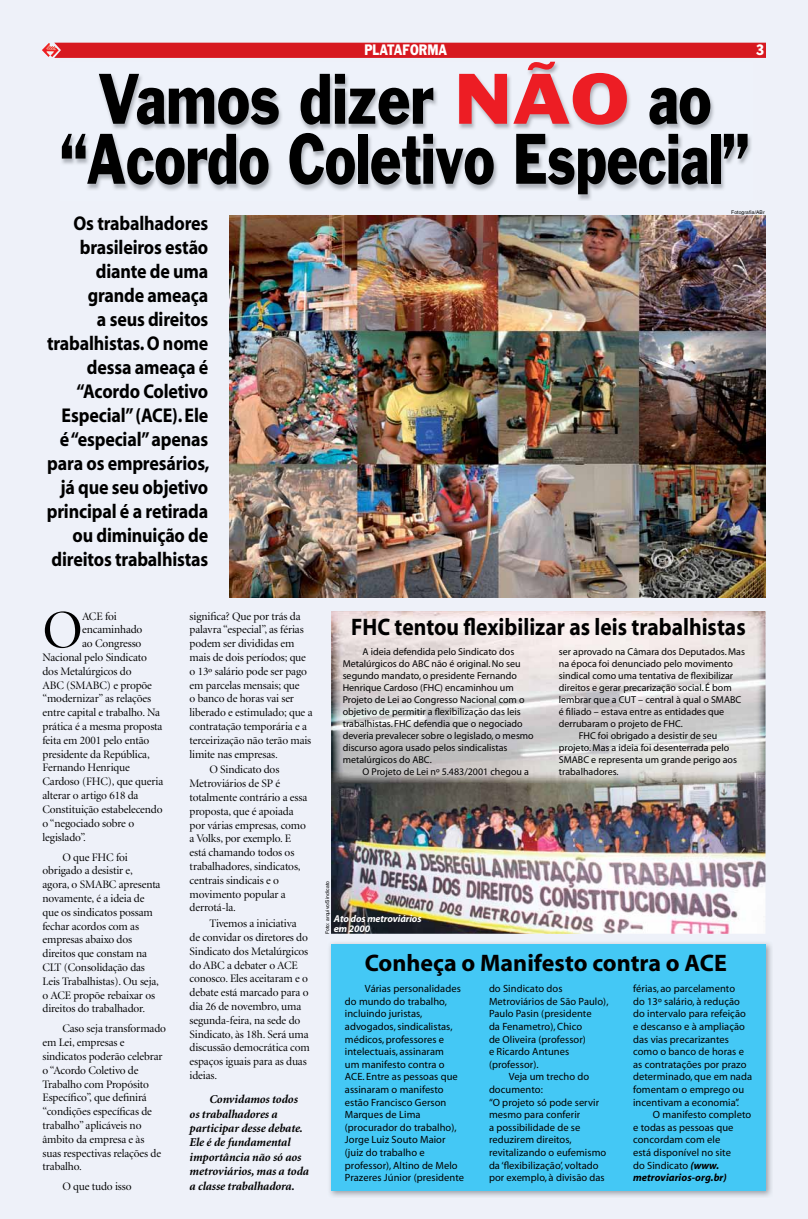
<style>
.page{position:relative;width:808px;height:1219px;background:#eef1f9}
.page>*{position:absolute;margin:0;border:0;box-sizing:border-box;transform-origin:0 0}
.t1{font:66px/60px "Franklin Gothic";color:#000;text-align:center;scale:.82 1}
.t2{font:54px "Minion Display";color:#000}
.t3{font:700 24px "Myriad";color:#000;scale:.9 1}
.t4{font:700 24px "Myriad";color:#000}
.t5{font:700 20px/24px "Myriad";letter-spacing:-.01em;color:#000;text-align:right;scale:.9 1}
.t6{font:14px "Franklin Gothic";color:#fff;scale:.8 1}
.t7{font:italic 700 12px/14.4px "Minion";letter-spacing:-.01em;color:#000}
.t8{font:11.5px/13.8px "Minion Display";letter-spacing:-.01em;color:#000}
.t9{font:10.5px/12.6px "Myriad";letter-spacing:.005em;color:#000}
.t10{font:10px/12px "Myriad";color:#000}
.t11{font:italic 700 10px/10px "Myriad";letter-spacing:-.01em;color:#fff}
.t12{font:5px "Switzerland Plain";letter-spacing:.02em;color:#000}
.s1{color:#ed1d24}
.s2{font-weight:700;font-style:italic}
</style>
<div class="page">
<div style="left:54px;top:43px;width:712px;height:15px;background:#d71920"></div>
<img style="left:42px;top:43px;width:17px;height:14px">
<img style="left:62px;top:63px;width:689px;height:137px">
<img style="left:230px;top:215px;width:535px;height:383px">
<img style="left:329px;top:943px;width:443px;height:254px">
<div style="left:331px;top:944px;width:434px;height:247px;background:#44c8f5"></div>
<img style="left:331px;top:611px;width:434px;height:323px">
<img style="left:333px;top:611px;width:432px;height:171px">
<p class="t6" style="left:365px;top:41px;width:105px">PLATAFORMA</p>
<p class="t6" style="left:756px;top:41px;width:12px">3</p>
<h1 class="t1" style="left:61px;top:68px;width:840px">Vamos dizer <span class="s1">NÃO</span> ao “Acordo Coletivo Especial”</h1>
<p class="t5" style="left:47px;top:212px;width:182px">Os trabalhadores brasileiros estão diante de uma grande ameaça<br>a seus direitos trabalhistas. O nome dessa ameaça é “Acordo Coletivo<br>Especial” (ACE). Ele<br>é “especial” apenas para os empresários, já que seu objetivo principal é a retirada ou diminuição de direitos trabalhistas</p>
<p class="t12" style="left:731px;top:209px;width:35px">Fotografia/ABr</p>
<h2 class="t2" style="left:43px;top:604px;width:42px">O</h2>
<p class="t8" style="left:82px;top:610px;width:36px">ACE foi</p>
<p class="t8" style="left:82px;top:623px;width:62px">encaminhado</p>
<p class="t8" style="left:82px;top:637px;width:61px">ao Congresso</p>
<p class="t8" style="left:43px;top:651px;width:106px">Nacional pelo Sindicato</p>
<p class="t8" style="left:43px;top:665px;width:91px">dos Metalúrgicos do</p>
<p class="t8" style="left:43px;top:679px;width:111px">ABC (SMABC) e propõe</p>
<p class="t8" style="left:43px;top:692px;width:110px">“modernizar” as relações</p>
<p class="t8" style="left:43px;top:706px;width:119px">entre capital e trabalho. Na</p>
<p class="t8" style="left:43px;top:720px;width:121px">prática é a mesma proposta</p>
<p class="t8" style="left:43px;top:734px;width:108px">feita em 2001 pelo então</p>
<p class="t8" style="left:43px;top:748px;width:109px">presidente da República,</p>
<p class="t8" style="left:43px;top:761px;width:89px">Fernando Henrique</p>
<p class="t8" style="left:43px;top:775px;width:122px">Cardoso (FHC), que queria</p>
<p class="t8" style="left:43px;top:789px;width:97px">alterar o artigo 618 da</p>
<p class="t8" style="left:43px;top:803px;width:121px">Constituição estabelecendo</p>
<p class="t8" style="left:43px;top:817px;width:93px">o “negociado sobre o</p>
<p class="t8" style="left:43px;top:830px;width:45px">legislado”.</p>
<p class="t8" style="left:43px;top:850px;width:120px;text-indent:20px">O que FHC foi obrigado a desistir e, agora, o SMABC apresenta novamente, é a ideia de que os sindicatos possam fechar acordos com as empresas abaixo dos direitos que constam na<br>CLT (Consolidação das<br>Leis Trabalhistas). Ou seja, o ACE propõe rebaixar os direitos do trabalhador.</p>
<p class="t8" style="left:43px;top:1022px;width:125px;text-indent:20px">Caso seja transformado em Lei, empresas e sindicatos poderão celebrar o “Acordo Coletivo de<br>Trabalho com Propósito<br>Específico”, que definirá “condições específicas de trabalho” aplicáveis no âmbito da empresa e às<br>suas respectivas relações de trabalho.</p>
<p class="t8" style="left:62px;top:1180px;width:71px">O que tudo isso</p>
<p class="t8" style="left:190px;top:610px;width:124px">significa? Que por trás da palavra “especial”, as férias podem ser divididas em mais de dois períodos; que o 13º salário pode ser pago em parcelas mensais; que<br>o banco de horas vai ser liberado e estimulado; que a contratação temporária e a terceirização não terão mais limite nas empresas.</p>
<p class="t8" style="left:190px;top:763px;width:119px;text-indent:20px">O Sindicato dos<br>Metroviários de SP é totalmente contrário a essa proposta, que é apoiada por várias empresas, como a Volks, por exemplo. E está chamando todos os trabalhadores, sindicatos, centrais sindicais e o movimento popular a derrotá-la.</p>
<p class="t8" style="left:190px;top:917px;width:122px;text-indent:20px">Tivemos a iniciativa de convidar os diretores do<br>Sindicato dos Metalúrgicos do ABC a debater o ACE conosco. Eles aceitaram e o debate está marcado para o dia 26 de novembro, uma segunda-feira, na sede do<br>Sindicato, às 18h. Será uma discussão democrática com espaços iguais para as duas ideias.</p>
<p class="t7" style="left:190px;top:1092px;width:121px;text-indent:20px">Convidamos todos os trabalhadores a participar desse debate.<br>Ele é de fundamental importância não só aos metroviários, mas a toda a classe trabalhadora.</p>
<h3 class="t3" style="left:351px;top:614px;width:440px">FHC tentou flexibilizar as leis trabalhistas</h3>
<p class="t10" style="left:343px;top:646px;width:193px;text-indent:20px">A ideia defendida pelo Sindicato dos Metalúrgicos do ABC não é original. No seu segundo mandato, o presidente Fernando Henrique Cardoso (FHC) encaminhou um Projeto de Lei ao Congresso Nacional com o objetivo de permitir a flexibilização das leis trabalhistas. FHC defendia que o negociado deveria prevalecer sobre o legislado, o mesmo discurso agora usado pelos sindicalistas metalúrgicos do ABC.</p>
<p class="t10" style="left:362px;top:766px;width:168px">O Projeto de Lei nº 5.483/2001 chegou a</p>
<p class="t10" style="left:559px;top:646px;width:188px">ser aprovado na Câmara dos Deputados. Mas</p>
<p class="t10" style="left:559px;top:658px;width:176px">na época foi denunciado pelo movimento</p>
<p class="t10" style="left:559px;top:670px;width:176px">sindical como uma tentativa de flexibilizar</p>
<p class="t10" style="left:559px;top:682px;width:174px">direitos e gerar precarização social. É bom</p>
<p class="t10" style="left:559px;top:694px;width:184px">lembrar que a CUT – central à qual o SMABC</p>
<p class="t10" style="left:559px;top:706px;width:167px">é filiado – estava entre as entidades que</p>
<p class="t10" style="left:559px;top:718px;width:126px">derrubaram o projeto de FHC.</p>
<p class="t10" style="left:579px;top:730px;width:140px">FHC foi obrigado a desistir de seu</p>
<p class="t10" style="left:559px;top:742px;width:172px">projeto. Mas a ideia foi desenterrada pelo</p>
<p class="t10" style="left:559px;top:754px;width:180px">SMABC e representa um grande perigo aos</p>
<p class="t10" style="left:559px;top:766px;width:61px">trabalhadores.</p>
<p class="t12" style="left:324px;top:934px;width:55px;rotate:-90deg">Foto: arquivo/Sindicato</p>
<p class="t11" style="left:334px;top:914px;width:89px">Ato dos metroviários em 2000</p>
<h3 class="t4" style="left:365px;top:951px;width:364px">Conheça o Manifesto contra o ACE</h3>
<p class="t9" style="left:345px;top:983px;width:121px;text-indent:20px">Várias personalidades do mundo do trabalho, incluindo juristas, advogados, sindicalistas, médicos, professores e intelectuais, assinaram<br>um manifesto contra o<br>ACE. Entre as pessoas que assinaram o manifesto estão Francisco Gerson<br>Marques de Lima (procurador do trabalho),<br>Jorge Luiz Souto Maior (juiz do trabalho e professor), Altino de Melo<br>Prazeres Júnior (presidente</p>
<p class="t9" style="left:489px;top:983px;width:75px">do Sindicato dos</p>
<p class="t9" style="left:633px;top:983px;width:121px">férias, ao parcelamento<br>do 13º salário, à redução do intervalo para refeição e descanso e à ampliação das vias precarizantes como o banco de horas e as contratações por prazo determinado, que em nada fomentam o emprego ou incentivam a economia”.</p>
<p class="t9" style="left:633px;top:1109px;width:120px;text-indent:20px">O manifesto completo e todas as pessoas que concordam com ele<br>está disponível no site<br>do Sindicato <span class="s2">(www. metroviarios-org.br)</span></p>
<p class="t9" style="left:489px;top:995px;width:121px">Metroviários de São Paulo),</p>
<p class="t9" style="left:489px;top:1008px;width:104px">Paulo Pasin (presidente</p>
<p class="t9" style="left:489px;top:1021px;width:95px">da Fenametro), Chico</p>
<p class="t9" style="left:489px;top:1033px;width:98px">de Oliveira (professor)</p>
<p class="t9" style="left:489px;top:1046px;width:82px">e Ricardo Antunes</p>
<p class="t9" style="left:489px;top:1058px;width:51px">(professor).</p>
<p class="t9" style="left:509px;top:1071px;width:82px">Veja um trecho do</p>
<p class="t9" style="left:489px;top:1084px;width:55px">documento:</p>
<p class="t9" style="left:489px;top:1096px;width:112px">“O projeto só pode servir</p>
<p class="t9" style="left:489px;top:1109px;width:93px">mesmo para conferir</p>
<p class="t9" style="left:489px;top:1121px;width:93px">a possibilidade de se</p>
<p class="t9" style="left:489px;top:1134px;width:84px">reduzirem direitos,</p>
<p class="t9" style="left:489px;top:1147px;width:119px">revitalizando o eufemismo</p>
<p class="t9" style="left:489px;top:1159px;width:111px">da ‘flexibilização’, voltado</p>
<p class="t9" style="left:489px;top:1172px;width:117px">por exemplo, à divisão das</p>
</div>
